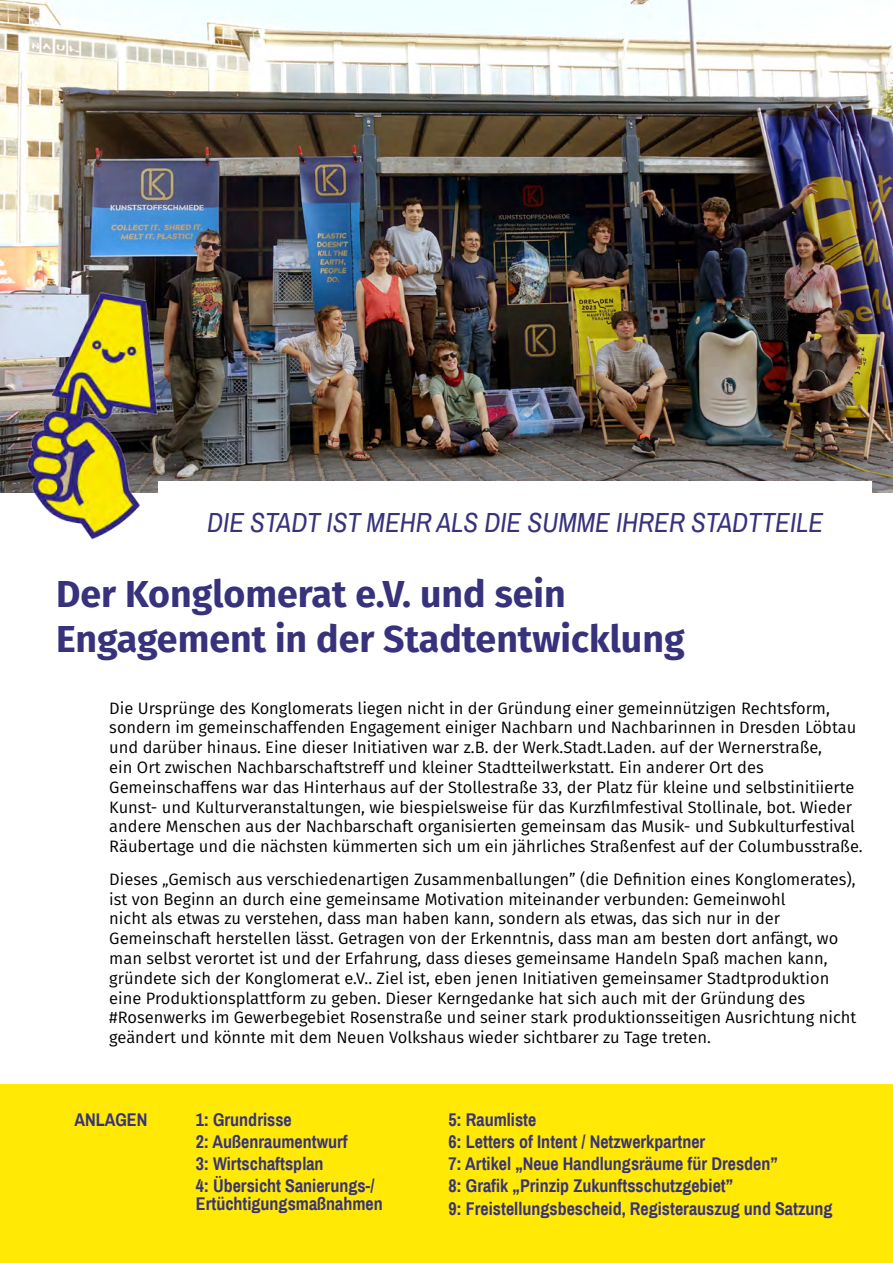
<style>
.page{position:relative;width:893px;height:1263px;background:#fff}
.page>*{position:absolute;margin:0;border:0;box-sizing:border-box;transform-origin:0 0}
.t1{font:700 37.5px/45px "Fira Sans";color:#38327c}
.t2{font:italic 27px "Archivo Narrow";color:#38327c}
.t3{font:700 18px/22.2px "Archivo Narrow";color:#38327c}
.t4{font:16.5px/19.8px "Fira Sans";color:#000}
</style>
<div class="page">
<div style="left:0;top:1084px;width:893px;height:179px;background:#ffe905"></div>
<img style="left:0;top:0;width:893px;height:492px">
<div style="left:159px;top:481px;width:713px;height:51px;background:#fff"></div>
<img style="left:0;top:260px;width:254px;height:280px">
<h2 class="t2" style="left:207px;top:506px;width:618px">DIE STADT IST MEHR ALS DIE SUMME IHRER STADTTEILE</h2>
<h1 class="t1" style="left:56px;top:568px;width:630px">Der Konglomerat e.V. und sein<br>Engagement in der Stadtentwicklung</h1>
<p class="t4" style="left:109px;top:697px;width:755px">Die Ursprünge des Konglomerats liegen nicht in der Gründung einer gemeinnützigen Rechtsform, sondern im gemeinschaffenden Engagement einiger Nachbarn und Nachbarinnen in Dresden Löbtau und darüber hinaus. Eine dieser Initiativen war z.B. der Werk.Stadt.Laden. auf der Wernerstraße,<br>ein Ort zwischen Nachbarschaftstreff und kleiner Stadtteilwerkstatt. Ein anderer Ort des Gemeinschaffens war das Hinterhaus auf der Stollestraße 33, der Platz für kleine und selbstinitiierte Kunst- und Kulturveranstaltungen, wie biespielsweise für das Kurzfilmfestival Stollinale, bot. Wieder andere Menschen aus der Nachbarschaft organisierten gemeinsam das Musik- und Subkulturfestival Räubertage und die nächsten kümmerten sich um ein jährliches Straßenfest auf der Columbusstraße.</p>
<p class="t4" style="left:109px;top:869px;width:749px">Dieses „Gemisch aus verschiedenartigen Zusammenballungen” (die Definition eines Konglomerates), ist von Beginn an durch eine gemeinsame Motivation miteinander verbunden: Gemeinwohl<br>nicht als etwas zu verstehen, dass man haben kann, sondern als etwas, das sich nur in der Gemeinschaft herstellen lässt. Getragen von der Erkenntnis, dass man am besten dort anfängt, wo man selbst verortet ist und der Erfahrung, dass dieses gemeinsame Handeln Spaß machen kann, gründete sich der Konglomerat e.V.. Ziel ist, eben jenen Initiativen gemeinsamer Stadtproduktion eine Produktionsplattform zu geben. Dieser Kerngedanke hat sich auch mit der Gründung des #Rosenwerks im Gewerbegebiet Rosenstraße und seiner stark produktionsseitigen Ausrichtung nicht geändert und könnte mit dem Neuen Volkshaus wieder sichtbarer zu Tage treten.</p>
<p class="t3" style="left:74px;top:1108px;width:74px">ANLAGEN</p>
<p class="t3" style="left:196px;top:1108px;width:180px">1: Grundrisse<br>2: Außenraumentwurf<br>3: Wirtschaftsplan<br>4: Übersicht Sanierungs-/</p>
<p class="t3" style="left:196px;top:1193px;width:188px">Ertüchtigungsmaßnahmen</p>
<p class="t3" style="left:449px;top:1108px;width:385px">5: Raumliste<br>6: Letters of Intent / Netzwerkpartner<br>7: Artikel „Neue Handlungsräume für Dresden”<br>8: Grafik „Prinzip Zukunftsschutzgebiet”<br>9: Freistellungsbescheid, Registerauszug und Satzung</p>
</div>
